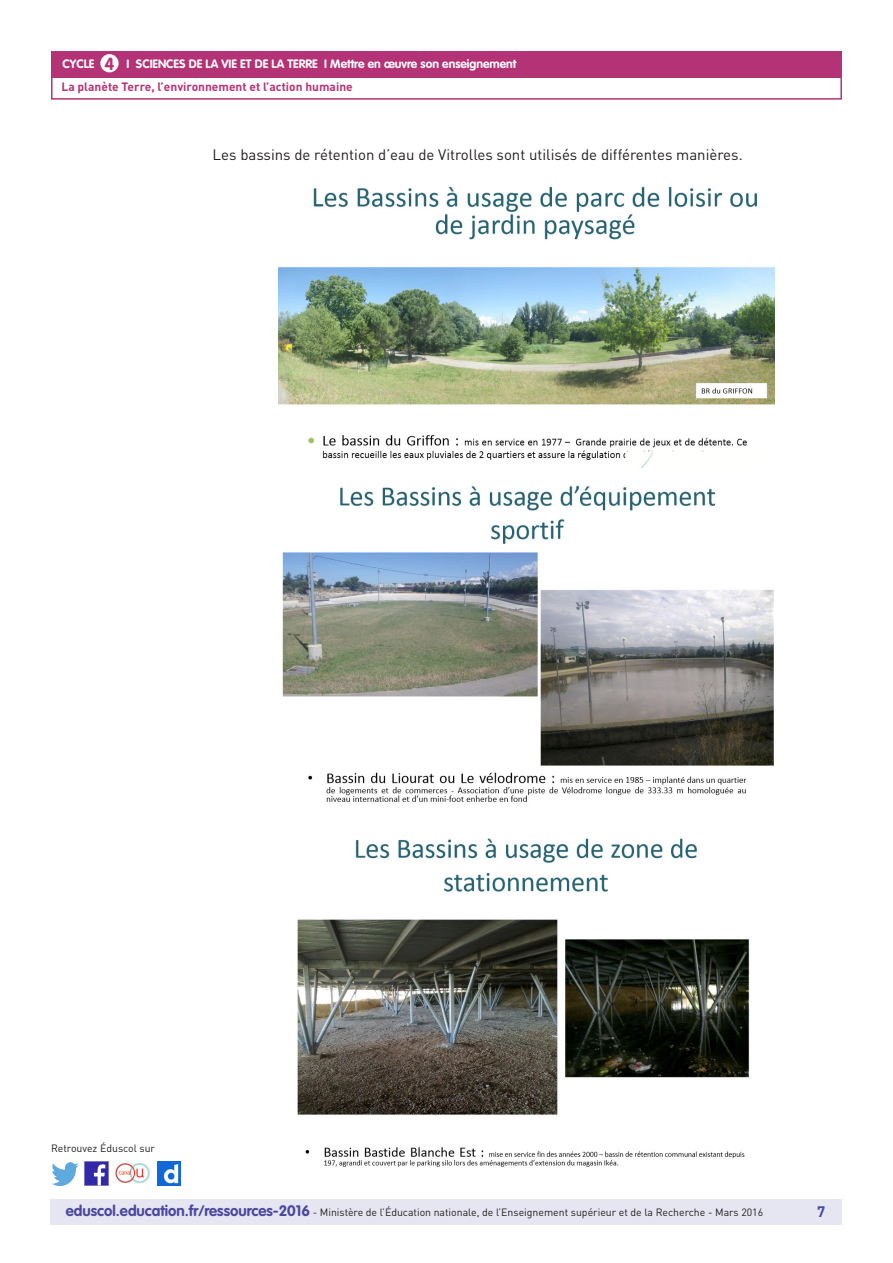
<style>
.page{position:relative;width:893px;height:1263px;background:#fff}
.page>*{position:absolute;margin:0;border:0;box-sizing:border-box;transform-origin:0 0}
.t1{font:700 17.25px "VAG Rounded Std";color:#b43376}
._06_Texte_courant{font:15px "DIN Pro";color:#231f20}
.t2{font:700 15px "DIN Pro";color:#4a489e}
.t3{font:700 12px "VAG Rounded Std";color:#fff}
.t4{font:700 12px "DIN Pro";color:#b43376}
.t5{font:10.5px "DIN Pro";color:#231f20}
.s1{font-family:"VAG Rounded Std";font-weight:700;font-size:15px;color:#4a489e}
</style>
<div class="page">
<div style="left:50px;top:1199px;width:791px;height:26px;background:#e6e5f2"></div>
<div style="left:51px;top:51px;width:791px;height:27px;background:#b43376"></div>
<div style="left:100px;top:54px;width:19px;height:18px;background:#fff;border-radius:50%"></div>
<img style="left:85px;top:1162px;width:23px;height:23px">
<img style="left:51px;top:1163px;width:28px;height:22px">
<img style="left:158px;top:1162px;width:22px;height:23px">
<img style="left:115px;top:1163px;width:35px;height:21px">
<div style="left:51px;top:75px;width:791px;height:25px;border:2px solid #b43376"></div>
<img style="left:279px;top:186px;width:495px;height:282px">
<img style="left:282px;top:485px;width:492px;height:317px">
<img style="left:297px;top:838px;width:453px;height:329px">
<h1 class="t1" style="left:105px;top:53px;width:11px">4</h1>
<p class="t3" style="left:63px;top:57px;width:33px">CYCLE</p>
<p class="t3" style="left:127px;top:57px;width:391px">I SCIENCES DE LA VIE ET DE LA TERRE I Mettre en œuvre son enseignement</p>
<p class="t4" style="left:61px;top:79px;width:293px">La planète Terre, l’environnement et l’action humaine</p>
<p class="_06_Texte_courant" style="left:213px;top:145px;width:532px">Les bassins de rétention d’eau de Vitrolles sont utilisés de différentes manières.</p>
<p class="t5" style="left:51px;top:1141px;width:106px">Retrouvez Éduscol sur</p>
<p class="t5" style="left:66px;top:1205px;width:699px"><span class="s1">eduscol.education.fr/ressources-2016</span> - Ministère de l’Éducation nationale, de l’Enseignement supérieur et de la Recherche - Mars 2016</p>
<h2 class="t2" style="left:817px;top:1201px;width:10px">7</h2>
</div>
